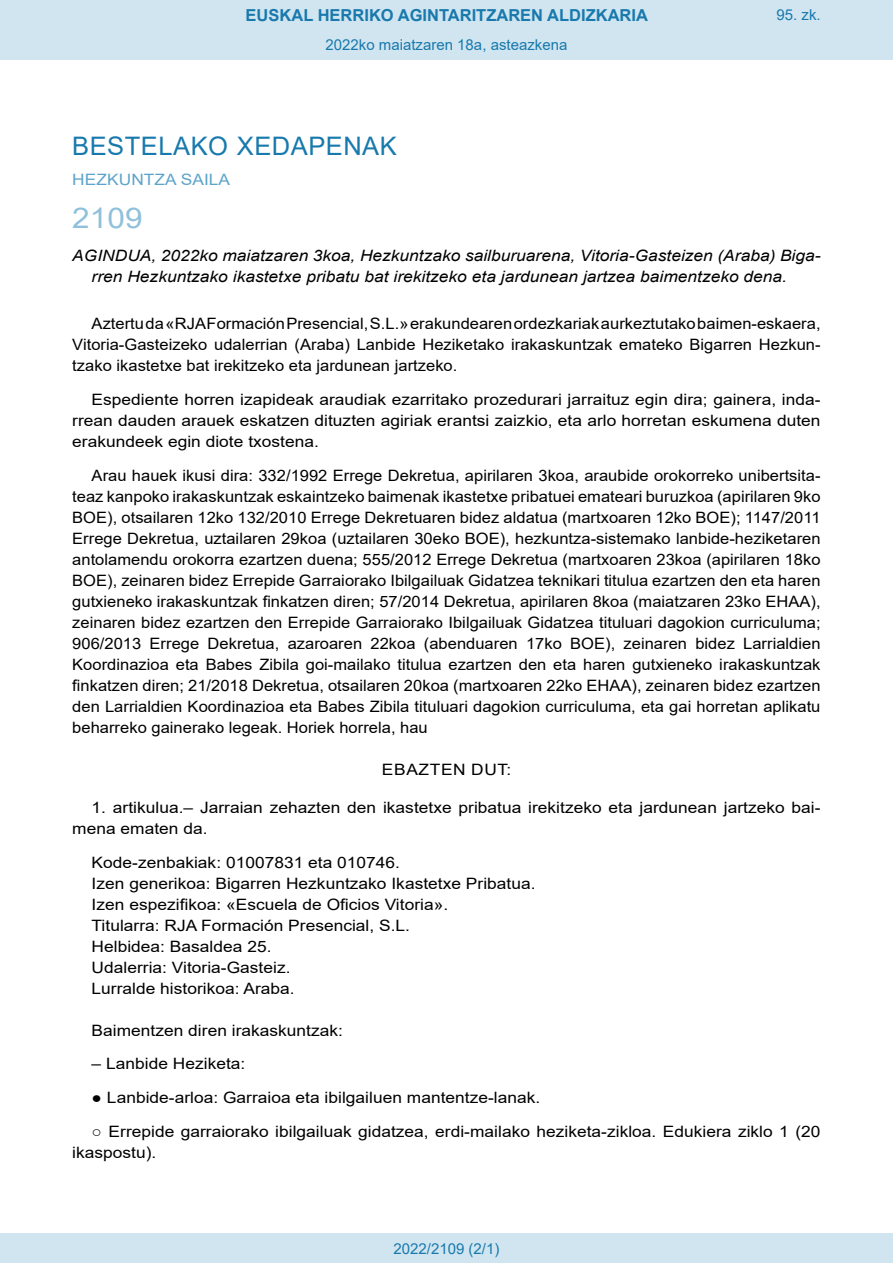
<style>
.page{position:relative;width:893px;height:1263px;background:#fff}
.page>*{position:absolute;margin:0;border:0;box-sizing:border-box;transform-origin:0 0}
.BOPVOrden{font:28.5px "Arial";color:#90c0db;scale:1.11 1}
.BOPVSeccion{font:25.5px "Arial";letter-spacing:.02em;color:#1879ad}
.t1{font:700 16.5px "Arial";color:#1879ad}
.BOPVDetalle{font:15.6px/21px "Arial";color:#000;text-align:justify;scale:1.05 1}
.BOPVDetalle-2{font:15.6px/21px "Arial";color:#000;scale:1.11 1}
.BOPVLista{font:15.6px "Arial";color:#000;scale:1.11 1}
.BOPVTitulo{font:italic 15.6px/21px "Arial";color:#000;scale:1.11 1}
.BOPVOrganismo{font:15.6px "Arial";letter-spacing:.005em;color:#5ea4ca;scale:1.11 1}
.BOPVClave{font:15.6px "Arial";letter-spacing:.035em;color:#000;scale:1.11 1}
.Paginacion_Centro{font:15px "Arial";color:#1879ad}
</style>
<div class="page">
<div style="left:0;top:0;width:893px;height:60px;background:#d0e5f0"></div>
<div style="left:0;top:1233px;width:893px;height:30px;background:#d0e5f0"></div>
<p class="t1" style="left:246px;top:3px;width:404px">EUSKAL HERRIKO AGINTARITZAREN ALDIZKARIA</p>
<p class="Paginacion_Centro" style="left:326px;top:35px;width:243px">2022ko maiatzaren 18a, asteazkena</p>
<p class="Paginacion_Centro" style="left:776px;top:5px;width:46px">95. zk.</p>
<p class="BOPVSeccion" style="left:72px;top:128px;width:326px">BESTELAKO XEDAPENAK</p>
<p class="BOPVOrganismo" style="left:72px;top:169px;width:144px">HEZKUNTZA SAILA</p>
<p class="BOPVOrden" style="left:72px;top:198px;width:65px">2109</p>
<p class="BOPVTitulo" style="left:92px;top:246px;width:658px;text-indent:-19px">AGINDUA, 2022ko maiatzaren 3koa, Hezkuntzako sailburuarena, Vitoria-Gasteizen (Araba) Biga&shy;rren Hezkuntzako ikastetxe pribatu bat irekitzeko eta jardunean jartzea baimentzeko dena.</p>
<p class="BOPVDetalle" style="left:72px;top:313px;width:714px;text-indent:19px">Aztertu da «RJA Formación Presencial, S.L.» erakundearen ordezkariak aurkeztutako baimen-eskaera, Vitoria-Gasteizeko udalerrian (Araba) Lanbide Heziketako irakaskuntzak emateko Bigarren Hezkun&shy;tzako ikastetxe bat irekitzeko eta jardunean jartzeko.</p>
<p class="BOPVDetalle-2" style="left:72px;top:389px;width:676px;text-align:justify;text-indent:19px">Espediente horren izapideak araudiak ezarritako prozedurari jarraituz egin dira; gainera, inda&shy;rrean dauden arauek eskatzen dituzten agiriak erantsi zaizkio, eta arlo horretan eskumena duten erakundeek egin diote txostena.</p>
<p class="BOPVDetalle" style="left:72px;top:464px;width:714px;text-indent:19px">Arau hauek ikusi dira: 332/1992 Errege Dekretua, apirilaren 3koa, araubide orokorreko unibertsita&shy;teaz kanpoko irakaskuntzak eskaintzeko baimenak ikastetxe pribatuei emateari buruzkoa (apirilaren 9ko BOE), otsailaren 12ko 132/2010 Errege Dekretuaren bidez aldatua (martxoaren 12ko BOE); 1147/2011<br>Errege Dekretua, uztailaren 29koa (uztailaren 30eko BOE), hezkuntza-sistemako lanbide-heziketaren antolamendu orokorra ezartzen duena; 555/2012 Errege Dekretua (martxoaren 23koa (apirilaren 18ko BOE), zeinaren bidez Errepide Garraiorako Ibilgailuak Gidatzea teknikari titulua ezartzen den eta haren gutxieneko irakaskuntzak finkatzen diren; 57/2014 Dekretua, apirilaren 8koa (maiatzaren 23ko EHAA), zeinaren bidez ezartzen den Errepide Garraiorako Ibilgailuak Gidatzea tituluari dagokion curriculuma; 906/2013 Errege Dekretua, azaroaren 22koa (abenduaren 17ko BOE), zeinaren bidez Larrialdien Koordinazioa eta Babes Zibila goi-mailako titulua ezartzen den eta haren gutxieneko irakaskuntzak finkatzen diren; 21/2018 Dekretua, otsailaren 20koa (martxoaren 22ko EHAA), zeinaren bidez ezartzen den Larrialdien Koordinazioa eta Babes Zibila tituluari dagokion curriculuma, eta gai horretan aplikatu beharreko gainerako legeak. Horiek horrela, hau</p>
<p class="BOPVClave" style="left:382px;top:759px;width:118px">EBAZTEN DUT:</p>
<p class="BOPVDetalle-2" style="left:72px;top:797px;width:676px;text-indent:19px">1. artikulua.– Jarraian zehazten den ikastetxe pribatua irekitzeko eta jardunean jartzeko bai&shy;mena ematen da.</p>
<p class="BOPVLista" style="left:92px;top:851px;width:279px">Kode-zenbakiak: 01007831 eta 010746.</p>
<p class="BOPVLista" style="left:92px;top:872px;width:401px">Izen generikoa: Bigarren Hezkuntzako Ikastetxe Pribatua.</p>
<p class="BOPVLista" style="left:92px;top:893px;width:323px">Izen espezifikoa: «Escuela de Oficios Vitoria».</p>
<p class="BOPVLista" style="left:92px;top:914px;width:288px">Titularra: RJA Formación Presencial, S.L.</p>
<p class="BOPVLista" style="left:92px;top:935px;width:164px">Helbidea: Basaldea 25.</p>
<p class="BOPVLista" style="left:92px;top:956px;width:181px">Udalerria: Vitoria-Gasteiz.</p>
<p class="BOPVLista" style="left:92px;top:977px;width:184px">Lurralde historikoa: Araba.</p>
<p class="BOPVDetalle-2" style="left:92px;top:1019px;width:228px">Baimentzen diren irakaskuntzak:</p>
<p class="BOPVDetalle-2" style="left:92px;top:1053px;width:140px">– Lanbide Heziketa:</p>
<p class="BOPVDetalle-2" style="left:92px;top:1087px;width:406px">● Lanbide-arloa: Garraioa eta ibilgailuen mantentze-lanak.</p>
<p class="BOPVDetalle-2" style="left:72px;top:1121px;width:676px;text-indent:19px">○ Errepide garraiorako ibilgailuak gidatzea, erdi-mailako heziketa-zikloa. Edukiera ziklo 1 (20 ikaspostu).</p>
<p class="Paginacion_Centro" style="left:393px;top:1238px;width:107px">2022/2109 (2/1)</p>
</div>
